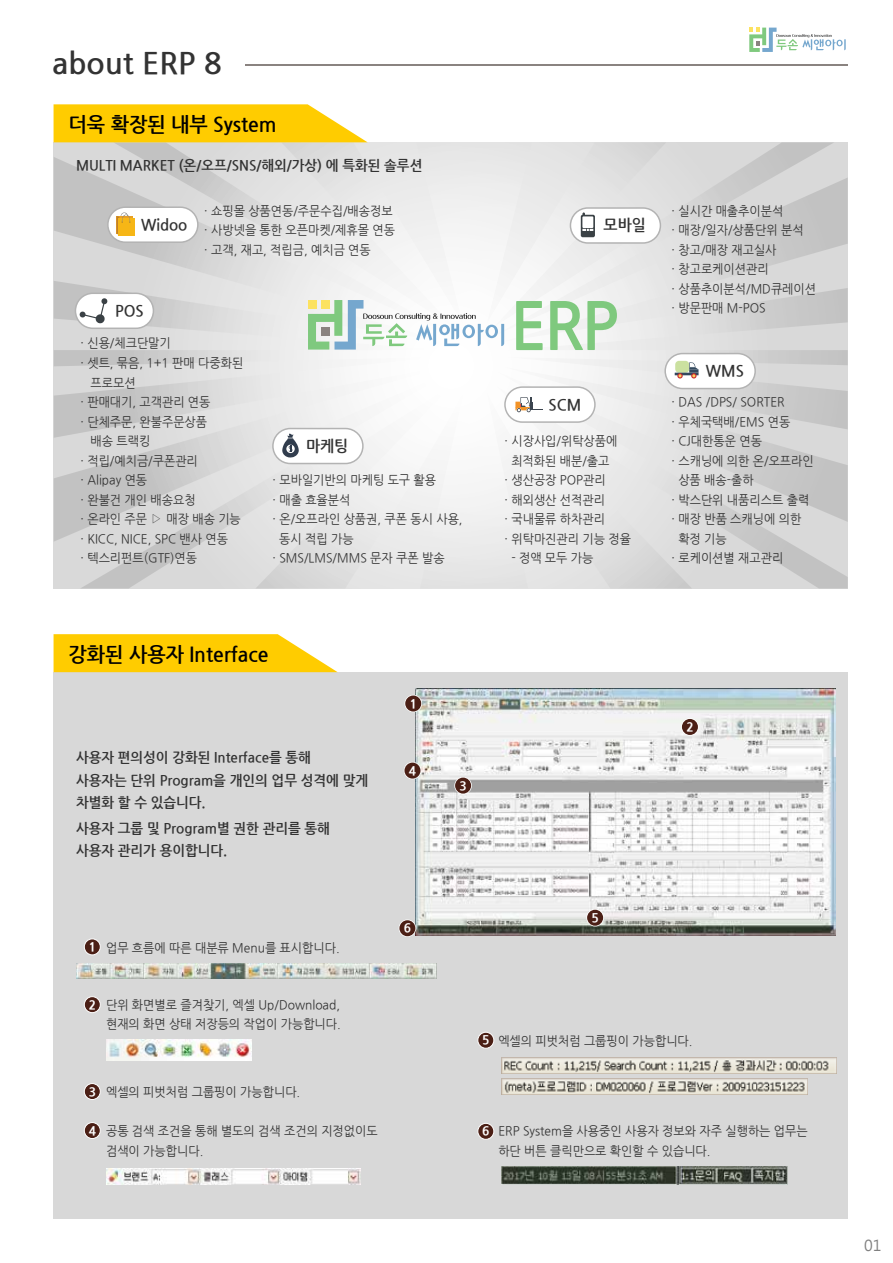
<style>
.page{position:relative;width:893px;height:1263px;background:#fff}
.page>*{position:absolute;margin:0;border:0;box-sizing:border-box;transform-origin:0 0}
.t1{font:700 64.95px "Nanum Gothic";color:#7fc97e}
.t2{font:700 30px "Nanum Gothic";color:#333}
.t3{font:700 20.55px "Nanum Gothic";color:#000;scale:.95 1}
.t4{font:700 15.75px "Nanum Gothic";color:#333;scale:.95 1}
.t5{font:15px "Microsoft Jheng Hei";color:#808080}
.t6{font:700 14.25px/22.5px "Nanum Gothic";color:#333;scale:.95 1}
.t7{font:12.6px/19.5px "Nanum Gothic";color:#333;scale:.95 1}
.t8{font:800 12.6px "Nanum Gothic";color:#fff;scale:.95 1}
.s1{font-family:"Gulim";font-size:12px}
</style>
<div class="page">
<svg style="left:54px;top:142px;width:794px;height:446px"></svg>
<svg style="left:54px;top:104px;width:313px;height:38px;background:#ffd11a"></svg>
<div style="left:54px;top:672px;width:794px;height:547px;background:#d8d8d8"></div>
<svg style="left:54px;top:634px;width:284px;height:38px;background:#ffd11b"></svg>
<img style="left:415px;top:688px;width:420px;height:248px">
<img style="left:76px;top:963px;width:361px;height:15px">
<img style="left:106px;top:1039px;width:145px;height:21px">
<img style="left:106px;top:1168px;width:254px;height:16px">
<img style="left:501px;top:1057px;width:335px;height:17px">
<img style="left:501px;top:1078px;width:306px;height:16px">
<img style="left:501px;top:1166px;width:286px;height:18px">
<div style="left:84px;top:939px;width:16px;height:16px;background:#4b1f15;border-radius:50%"></div>
<div style="left:84px;top:938px;width:17px;height:17px;border:1px solid #fff;border-radius:50%"></div>
<div style="left:84px;top:997px;width:16px;height:16px;background:#4b1f15;border-radius:50%"></div>
<div style="left:84px;top:996px;width:17px;height:17px;border:1px solid #fff;border-radius:50%"></div>
<div style="left:84px;top:1083px;width:16px;height:16px;background:#4b1f15;border-radius:50%"></div>
<div style="left:84px;top:1083px;width:17px;height:17px;border:1px solid #fff;border-radius:50%"></div>
<div style="left:84px;top:1122px;width:16px;height:16px;background:#4b1f15;border-radius:50%"></div>
<div style="left:84px;top:1122px;width:17px;height:17px;border:1px solid #fff;border-radius:50%"></div>
<div style="left:478px;top:1032px;width:16px;height:16px;background:#4b1f15;border-radius:50%"></div>
<div style="left:477px;top:1032px;width:17px;height:16px;border:1px solid #fff;border-radius:50%"></div>
<div style="left:478px;top:1123px;width:16px;height:16px;background:#4b1f15;border-radius:50%"></div>
<div style="left:477px;top:1123px;width:17px;height:17px;border:1px solid #fff;border-radius:50%"></div>
<div style="left:404px;top:695px;width:18px;height:17px;border:2px solid #fff;border-radius:50%"></div>
<div style="left:681px;top:718px;width:18px;height:18px;border:2px solid #fff;border-radius:50%"></div>
<div style="left:454px;top:777px;width:18px;height:17px;border:2px solid #fff;border-radius:50%"></div>
<div style="left:404px;top:762px;width:17px;height:17px;border:2px solid #fff;border-radius:50%"></div>
<div style="left:586px;top:909px;width:18px;height:17px;border:2px solid #fff;border-radius:50%"></div>
<div style="left:399px;top:919px;width:17px;height:18px;border:2px solid #fff;border-radius:50%"></div>
<div style="left:405px;top:695px;width:16px;height:16px;background:#4b1f15;border-radius:50%"></div>
<div style="left:682px;top:719px;width:16px;height:16px;background:#4b1f15;border-radius:50%"></div>
<div style="left:455px;top:778px;width:16px;height:16px;background:#4b1f15;border-radius:50%"></div>
<div style="left:404px;top:762px;width:16px;height:16px;background:#4b1f15;border-radius:50%"></div>
<div style="left:587px;top:910px;width:16px;height:16px;background:#4b1f15;border-radius:50%"></div>
<div style="left:399px;top:920px;width:16px;height:16px;background:#4b1f15;border-radius:50%"></div>
<hr style="left:246px;top:64px;width:602px;height:1px;background:#8a8380">
<svg style="left:106px;top:206px;width:93px;height:38px"></svg>
<svg style="left:308px;top:300px;width:196px;height:50px"></svg>
<svg style="left:74px;top:292px;width:81px;height:38px"></svg>
<svg style="left:271px;top:427px;width:93px;height:38px"></svg>
<svg style="left:503px;top:386px;width:93px;height:38px"></svg>
<svg style="left:664px;top:352px;width:93px;height:38px"></svg>
<svg style="left:569px;top:206px;width:93px;height:38px"></svg>
<svg style="left:749px;top:28px;width:97px;height:24px"></svg>
<h2 class="t2" style="left:52px;top:48px;width:172px">about ERP 8</h2>
<h3 class="t3" style="left:69px;top:115px;width:220px">더욱 확장된 내부 System</h3>
<p class="t6" style="left:76px;top:155px;width:366px">MULTI MARKET (온/오프/SNS/해외/가상) 에 특화된 솔루션</p>
<p class="t4" style="left:141px;top:217px;width:50px">Widoo</p>
<p class="t7" style="left:204px;top:201px;width:202px">· 쇼핑몰 상품연동/주문수집/배송정보 · 사방넷을 통한 오픈마켓/제휴몰 연동 · 고객, 재고, 적립금, 예치금 연동</p>
<p class="t4" style="left:115px;top:303px;width:32px">POS</p>
<p class="t7" style="left:81px;top:334px;width:97px">· 신용/체크단말기</p>
<p class="t7" style="left:81px;top:353px;width:173px">· 셋트, 묶음, 1+1 판매 다중화된</p>
<p class="t7" style="left:91px;top:373px;width:49px">프로모션</p>
<p class="t7" style="left:81px;top:392px;width:138px">· 판매대기, 고객관리 연동</p>
<p class="t7" style="left:81px;top:412px;width:135px">· 단체주문, 완불주문상품</p>
<p class="t7" style="left:91px;top:431px;width:64px">배송 트랙킹</p>
<p class="t7" style="left:81px;top:451px;width:125px">· 적립/예치금/쿠폰관리</p>
<p class="t7" style="left:81px;top:470px;width:72px">· Alipay 연동</p>
<p class="t7" style="left:81px;top:490px;width:123px">· 완불건 개인 배송요청</p>
<p class="t7" style="left:81px;top:509px;width:170px">· 온라인 주문 <span class="s1">▷</span> 매장 배송 기능</p>
<p class="t7" style="left:81px;top:529px;width:157px">· KICC, NICE, SPC 밴사 연동</p>
<p class="t7" style="left:81px;top:548px;width:124px">· 텍스리펀트(GTF)연동</p>
<p class="t4" style="left:306px;top:438px;width:46px">마케팅</p>
<p class="t7" style="left:273px;top:470px;width:174px">· 모바일기반의 마케팅 도구 활용</p>
<p class="t7" style="left:273px;top:490px;width:83px">· 매출 효율분석</p>
<p class="t7" style="left:273px;top:509px;width:201px">· 온/오프라인 상품권, 쿠폰 동시 사용,</p>
<p class="t7" style="left:279px;top:529px;width:80px">동시 적립 가능</p>
<p class="t7" style="left:273px;top:548px;width:183px">· SMS/LMS/MMS 문자 쿠폰 발송</p>
<p class="t4" style="left:604px;top:218px;width:46px">모바일</p>
<h1 class="t1" style="left:510px;top:294px;width:110px">ERP</h1>
<p class="t4" style="left:549px;top:397px;width:36px">SCM</p>
<p class="t7" style="left:505px;top:431px;width:120px">· 시장사입/위탁상품에</p>
<p class="t7" style="left:511px;top:451px;width:105px">최적화된 배분/출고</p>
<p class="t7" style="left:505px;top:470px;width:108px">· 생산공장 POP관리</p>
<p class="t7" style="left:505px;top:490px;width:107px">· 해외생산 선적관리</p>
<p class="t7" style="left:505px;top:509px;width:107px">· 국내물류 하차관리</p>
<p class="t7" style="left:505px;top:529px;width:135px">· 위탁마진관리 기능 정율</p>
<p class="t7" style="left:511px;top:548px;width:88px">- 정액 모두 가능</p>
<p class="t7" style="left:672px;top:201px;width:154px">· 실시간 매출추이분석<br>· 매장/일자/상품단위 분석<br>· 창고/매장 재고실사<br>· 창고로케이션관리<br>· 상품추이분석/MD큐레이션 · 방문판매 M-POS</p>
<p class="t4" style="left:706px;top:363px;width:42px">WMS</p>
<p class="t7" style="left:672px;top:392px;width:121px">· DAS /DPS/ SORTER</p>
<p class="t7" style="left:672px;top:412px;width:126px">· 우체국택배/EMS 연동</p>
<p class="t7" style="left:672px;top:431px;width:97px">· CJ대한통운 연동</p>
<p class="t7" style="left:672px;top:451px;width:151px">· 스캐닝에 의한 온/오프라인</p>
<p class="t7" style="left:678px;top:470px;width:81px">상품 배송-출하</p>
<p class="t7" style="left:672px;top:490px;width:146px">· 박스단위 내품리스트 출력</p>
<p class="t7" style="left:672px;top:509px;width:138px">· 매장 반품 스캐닝에 의한</p>
<p class="t7" style="left:678px;top:529px;width:53px">확정 기능</p>
<p class="t7" style="left:672px;top:548px;width:119px">· 로케이션별 재고관리</p>
<h3 class="t3" style="left:69px;top:644px;width:212px">강화된 사용자 Interface</h3>
<p class="t6" style="left:76px;top:747px;width:309px">사용자 편의성이 강화된 Interface를 통해<br>사용자는 단위 Program을 개인의 업무 성격에 맞게 차별화 할 수 있습니다.</p>
<p class="t6" style="left:76px;top:817px;width:269px">사용자 그룹 및 Program별 권한 관리를 통해 사용자 관리가 용이합니다.</p>
<p class="t8" style="left:89px;top:940px;width:9px">1</p>
<p class="t7" style="left:106px;top:938px;width:247px">업무 흐름에 따른 대분류 Menu를 표시합니다.</p>
<p class="t8" style="left:89px;top:998px;width:9px">2</p>
<p class="t7" style="left:106px;top:995px;width:249px">단위 화면별로 즐겨찾기, 엑셀 Up/Download, 현재의 화면 상태 저장등의 작업이 가능합니다.</p>
<p class="t8" style="left:89px;top:1085px;width:9px">3</p>
<p class="t8" style="left:89px;top:1124px;width:9px">4</p>
<p class="t7" style="left:106px;top:1083px;width:206px">엑셀의 피벗처럼 그룹핑이 가능합니다.</p>
<p class="t7" style="left:106px;top:1122px;width:287px">공통 검색 조건을 통해 별도의 검색 조건의 지정없이도 검색이 가능합니다.</p>
<p class="t8" style="left:410px;top:697px;width:9px">1</p>
<p class="t8" style="left:409px;top:764px;width:9px">4</p>
<p class="t8" style="left:404px;top:921px;width:9px">6</p>
<p class="t8" style="left:459px;top:779px;width:9px">3</p>
<p class="t8" style="left:686px;top:720px;width:9px">2</p>
<p class="t8" style="left:591px;top:911px;width:9px">5</p>
<p class="t8" style="left:482px;top:1033px;width:9px">5</p>
<p class="t7" style="left:498px;top:1032px;width:206px">엑셀의 피벗처럼 그룹핑이 가능합니다.</p>
<p class="t8" style="left:482px;top:1124px;width:9px">6</p>
<p class="t7" style="left:498px;top:1122px;width:327px">ERP System을 사용중인 사용자 정보와 자주 실행하는 업무는 하단 버튼 클릭만으로 확인할 수 있습니다.</p>
<p class="t5" style="left:864px;top:1236px;width:19px">01</p>
</div>
